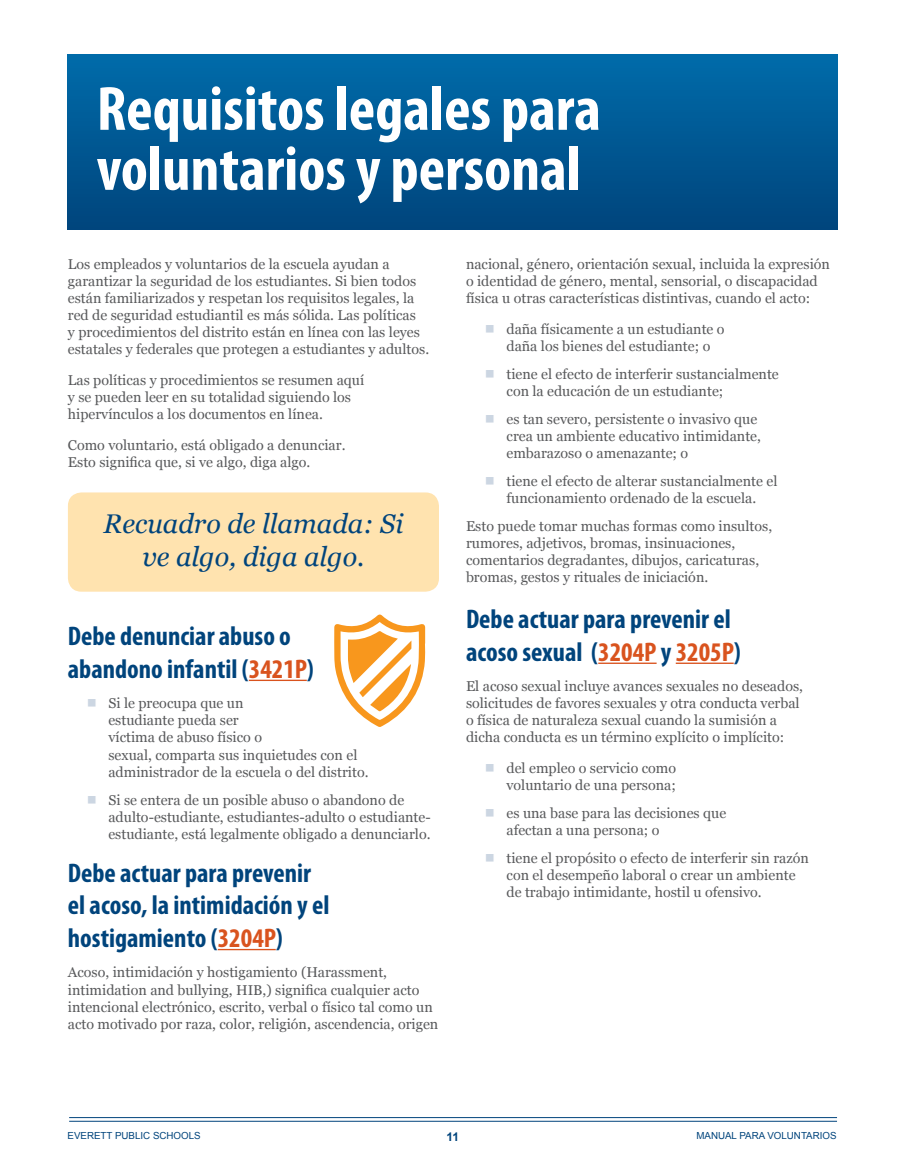
<style>
.page{position:relative;width:905px;height:1175px;background:#fff}
.page>*{position:absolute;margin:0;border:0;box-sizing:border-box;transform-origin:0 0}
.t1{font:700 condensed 63px/60px "Myriad Pro";color:#fff}
.t2{font:700 condensed 27px/32.4px "Myriad Pro";color:#00447c}
.Breakout_Paragraph{font:italic 27px/32.4px "Georgia";color:#00447c;text-align:center}
.Body_Text{font:14.25px/17.1px "Georgia";color:#58595b}
.t3{font:700 12px "Arial";color:#00447c}
.t4{font:9.75px "Arial";color:#00447c}
.s1{color:#d9531e}
</style>
<div class="page">
<hr style="left:69px;top:1120px;width:768px;height:1px;background:#00447c">
<hr style="left:69px;top:1117px;width:768px;height:1px;background:#00447c">
<div style="left:68px;top:54px;width:769px;height:176px;background:linear-gradient(to bottom,#006baa,#00457c)"></div>
<div style="left:68px;top:492px;width:371px;height:99px;background:#ffe3af;border-radius:13px"></div>
<hr style="left:249px;top:679px;width:58px;height:2px;background:#d9531e">
<hr style="left:218px;top:949px;width:58px;height:1px;background:#d9531e">
<hr style="left:598px;top:662px;width:58px;height:2px;background:#d9531e">
<hr style="left:675px;top:662px;width:58px;height:2px;background:#d9531e">
<svg style="left:334px;top:614px;width:91px;height:113px"></svg>
<h1 class="t1" style="left:97px;top:77px;width:505px">Requisitos legales para voluntarios y personal</h1>
<p class="Body_Text" style="left:68px;top:255px;width:363px">Los empleados y voluntarios de la escuela ayudan a garantizar la seguridad de los estudiantes. Si bien todos están familiarizados y respetan los requisitos legales, la red de seguridad estudiantil es más sólida. Las políticas<br>y procedimientos del distrito están en línea con las leyes estatales y federales que protegen a estudiantes y adultos.</p>
<p class="Body_Text" style="left:68px;top:371px;width:298px">Las políticas y procedimientos se resumen aquí y se pueden leer en su totalidad siguiendo los hipervínculos a los documentos en línea.</p>
<p class="Body_Text" style="left:68px;top:436px;width:279px">Como voluntario, está obligado a denunciar.<br>Esto significa que, si ve algo, diga algo.</p>
<p class="Breakout_Paragraph" style="left:103px;top:506px;width:301px">Recuadro de llamada: Si ve algo, diga algo.</p>
<h2 class="t2" style="left:68px;top:619px;width:247px">Debe denunciar abuso o abandono infantil (<span class="s1">3421P</span>)</h2>
<p class="Body_Text" style="left:108px;top:694px;width:261px">Si le preocupa que un<br>estudiante pueda ser<br>víctima de abuso físico o<br>sexual, comparta sus inquietudes con el administrador de la escuela o del distrito.</p>
<p class="Body_Text" style="left:108px;top:790px;width:324px">Si se entera de un posible abuso o abandono de adulto-estudiante, estudiantes-adulto o estudiante&shy;estudiante, está legalmente obligado a denunciarlo.</p>
<h2 class="t2" style="left:68px;top:856px;width:263px">Debe actuar para prevenir el acoso, la intimidación y el hostigamiento (<span class="s1">3204P</span>)</h2>
<p class="Body_Text" style="left:68px;top:963px;width:372px">Acoso, intimidación y hostigamiento (Harassment, intimidation and bullying, HIB,) significa cualquier acto intencional electrónico, escrito, verbal o físico tal como un acto motivado por raza, color, religión, ascendencia, origen</p>
<p class="Body_Text" style="left:466px;top:255px;width:365px">nacional, género, orientación sexual, incluida la expresión o identidad de género, mental, sensorial, o discapacidad física u otras características distintivas, cuando el acto:</p>
<p class="Body_Text" style="left:506px;top:320px;width:219px">daña físicamente a un estudiante o daña los bienes del estudiante; o</p>
<p class="Body_Text" style="left:506px;top:365px;width:274px">tiene el efecto de interferir sustancialmente con la educación de un estudiante;</p>
<p class="Body_Text" style="left:506px;top:410px;width:256px">es tan severo, persistente o invasivo que crea un ambiente educativo intimidante, embarazoso o amenazante; o</p>
<p class="Body_Text" style="left:506px;top:472px;width:272px">tiene el efecto de alterar sustancialmente el funcionamiento ordenado de la escuela.</p>
<p class="Body_Text" style="left:466px;top:517px;width:308px">Esto puede tomar muchas formas como insultos, rumores, adjetivos, bromas, insinuaciones, comentarios degradantes, dibujos, caricaturas, bromas, gestos y rituales de iniciación.</p>
<h2 class="t2" style="left:466px;top:602px;width:276px">Debe actuar para prevenir el acoso sexual (<span class="s1">3204P</span> y <span class="s1">3205P</span>)</h2>
<p class="Body_Text" style="left:466px;top:677px;width:338px">El acoso sexual incluye avances sexuales no deseados, solicitudes de favores sexuales y otra conducta verbal o física de naturaleza sexual cuando la sumisión a dicha conducta es un término explícito o implícito:</p>
<p class="Body_Text" style="left:506px;top:759px;width:171px">del empleo o servicio como voluntario de una persona;</p>
<p class="Body_Text" style="left:506px;top:804px;width:221px">es una base para las decisiones que afectan a una persona; o</p>
<p class="Body_Text" style="left:506px;top:849px;width:304px">tiene el propósito o efecto de interferir sin razón con el desempeño laboral o crear un ambiente de trabajo intimidante, hostil u ofensivo.</p>
<p class="t4" style="left:68px;top:1129px;width:135px">EVERETT PUBLIC SCHOOLS</p>
<p class="t3" style="left:446px;top:1128px;width:14px">11</p>
<p class="t4" style="left:696px;top:1129px;width:142px">MANUAL PARA VOLUNTARIOS</p>
</div>
